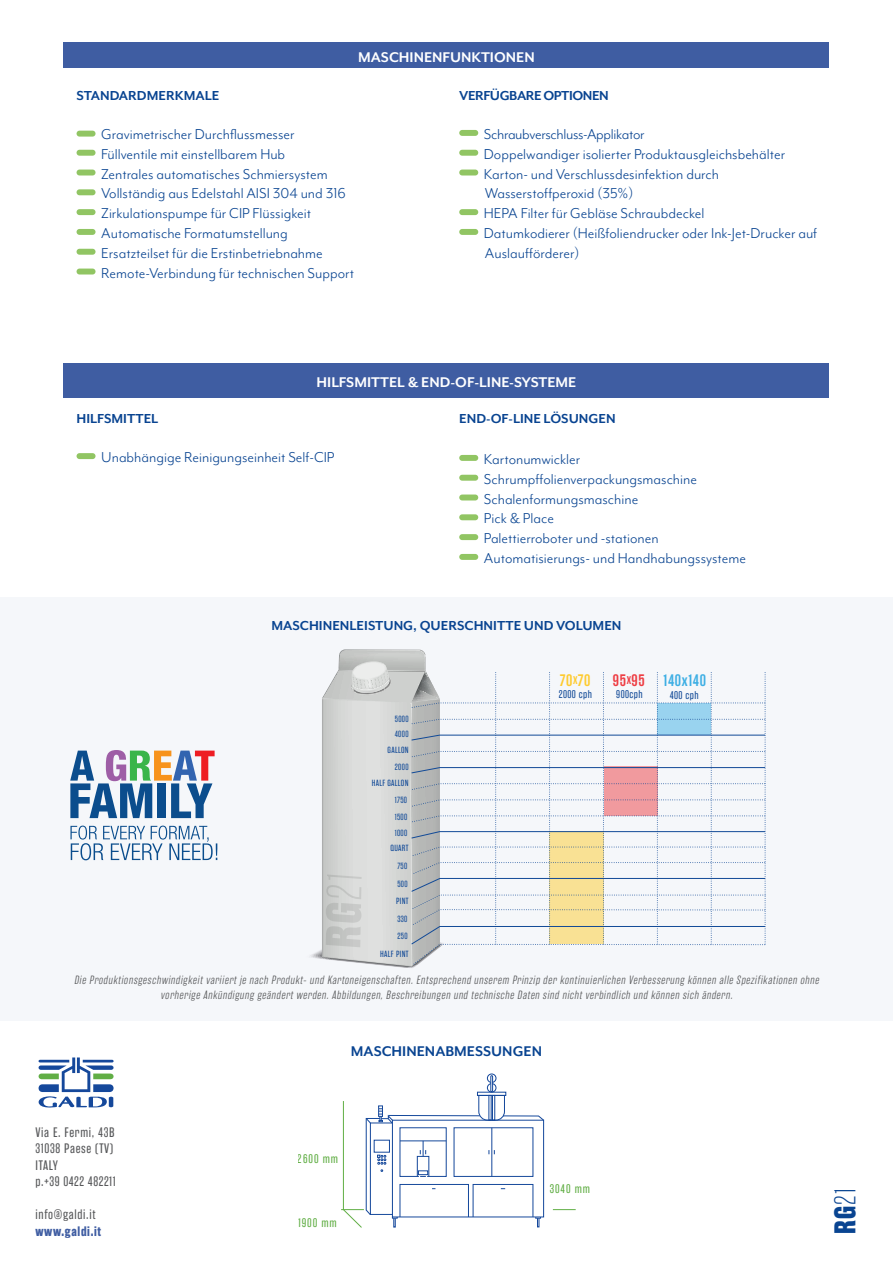
<style>
.page{position:relative;width:893px;height:1263px;background:#fff}
.page>*{position:absolute;margin:0;border:0;box-sizing:border-box;transform-origin:0 0}
.t1{font:700 30px "Rama Gothic E";color:#094491}
.t2{font:600 16.65px "Rama Gothic E";letter-spacing:.04em;color:#3eafe4}
.t3{font:600 16.65px "Rama Gothic E";color:#fecb2f}
.t4{font:16.5px "Mr Eaves Mod OT";color:#094491}
.t5{font:16.5px "Mr Eaves Mod OT";letter-spacing:-.02em;color:#094491}
.t6{font:700 16.2px "Mr Eaves Mod OT";color:#fff}
.t7{font:700 16.2px "Mr Eaves Mod OT";color:#094491}
.t8{font:700 15px "Mr Eaves Mod OT";color:#094491}
.t9{font:700 15px "Mr Eaves Mod OT";letter-spacing:-.03em;color:#094491}
.t10{font:13.8px "Rama Gothic E";letter-spacing:.05em;color:#57585a}
.t11{font:700 13.8px "Rama Gothic E";letter-spacing:.05em;color:#3f5da2}
.t12{font:12.45px "Rama Gothic E";letter-spacing:.075em;color:#61ae45}
.t13{font:italic 300 12px/14.4px "Rama Gothic E";color:#57585a;text-align:center}
.t14{font:11.25px "Rama Gothic E";letter-spacing:.04em;color:#124a97}
.t15{font:9px/15.6px "Rama Gothic E";letter-spacing:.04em;color:#124a97}
.s1{font-size:11.25px}
.s2{color:#ee3d43}
.s3{font-size:11.25px;color:#ee3d43}
.s4{font-weight:100}
</style>
<div class="page">
<div style="left:0;top:597px;width:893px;height:423px;background:#f5f7fa"></div>
<svg style="left:39px;top:1057px;width:75px;height:51px"></svg>
<svg style="left:70px;top:750px;width:145px;height:68px"></svg>
<svg style="left:70px;top:826px;width:147px;height:34px"></svg>
<svg style="left:310px;top:649px;width:456px;height:319px"></svg>
<div style="left:64px;top:43px;width:765px;height:25px;background:#3f5da2"></div>
<div style="left:64px;top:364px;width:765px;height:34px;background:#3f5da2"></div>
<svg style="left:553px;top:1209px;width:23px;height:1px"></svg>
<div style="left:487px;top:1073px;width:9px;height:10px;border:1px solid #15489b;border-radius:50%"></div>
<svg style="left:341px;top:1076px;width:204px;height:152px"></svg>
<div style="left:490px;top:1075px;width:3px;height:17px;border:1px solid #15489b"></div>
<div style="left:77px;top:131px;width:19px;height:6px;background:#91c563;border-radius:3px"></div>
<div style="left:77px;top:150px;width:19px;height:6px;background:#91c563;border-radius:3px"></div>
<div style="left:77px;top:170px;width:19px;height:5px;background:#91c563;border-radius:3px"></div>
<div style="left:77px;top:189px;width:19px;height:6px;background:#91c563;border-radius:3px"></div>
<div style="left:77px;top:209px;width:19px;height:6px;background:#91c563;border-radius:3px"></div>
<div style="left:77px;top:229px;width:19px;height:6px;background:#91c563;border-radius:3px"></div>
<div style="left:77px;top:249px;width:19px;height:6px;background:#91c563;border-radius:3px"></div>
<div style="left:77px;top:269px;width:19px;height:5px;background:#91c563;border-radius:3px"></div>
<div style="left:77px;top:453px;width:19px;height:6px;background:#91c563;border-radius:3px"></div>
<div style="left:459px;top:130px;width:19px;height:6px;background:#91c563;border-radius:3px"></div>
<div style="left:459px;top:150px;width:19px;height:6px;background:#91c563;border-radius:3px"></div>
<div style="left:459px;top:170px;width:19px;height:5px;background:#91c563;border-radius:3px"></div>
<div style="left:459px;top:209px;width:19px;height:6px;background:#91c563;border-radius:3px"></div>
<div style="left:459px;top:229px;width:19px;height:6px;background:#91c563;border-radius:3px"></div>
<div style="left:459px;top:455px;width:19px;height:6px;background:#91c563;border-radius:3px"></div>
<div style="left:459px;top:475px;width:19px;height:6px;background:#91c563;border-radius:3px"></div>
<div style="left:459px;top:494px;width:19px;height:6px;background:#91c563;border-radius:3px"></div>
<div style="left:459px;top:514px;width:19px;height:6px;background:#91c563;border-radius:3px"></div>
<div style="left:459px;top:534px;width:19px;height:6px;background:#91c563;border-radius:3px"></div>
<div style="left:459px;top:554px;width:19px;height:6px;background:#91c563;border-radius:3px"></div>
<p class="t6" style="left:358px;top:48px;width:178px">MASCHINENFUNKTIONEN</p>
<p class="t8" style="left:77px;top:87px;width:144px">STANDARDMERKMALE</p>
<p class="t4" style="left:101px;top:125px;width:195px">Gravimetrischer Durchflussmesser</p>
<p class="t4" style="left:101px;top:145px;width:186px">Füllventile mit einstellbarem Hub</p>
<p class="t4" style="left:101px;top:165px;width:228px">Zentrales automatisches Schmiersystem</p>
<p class="t4" style="left:101px;top:185px;width:246px">Vollständig aus Edelstahl AISI 304 und 316</p>
<p class="t4" style="left:101px;top:204px;width:211px">Zirkulationspumpe für CIP Flüssigkeit</p>
<p class="t4" style="left:101px;top:224px;width:188px">Automatische Formatumstellung</p>
<p class="t4" style="left:101px;top:244px;width:223px">Ersatzteilset für die Erstinbetriebnahme</p>
<p class="t4" style="left:101px;top:264px;width:254px">Remote-Verbindung für technischen Support</p>
<p class="t9" style="left:459px;top:87px;width:151px">VERFÜGBARE OPTIONEN</p>
<p class="t5" style="left:484px;top:125px;width:162px">Schraubverschluss-Applikator</p>
<p class="t4" style="left:484px;top:145px;width:303px">Doppelwandiger isolierter Produktausgleichsbehälter</p>
<p class="t4" style="left:484px;top:165px;width:237px">Karton- und Verschlussdesinfektion durch</p>
<p class="t4" style="left:485px;top:185px;width:150px">Wasserstoffperoxid (35%)</p>
<p class="t4" style="left:484px;top:204px;width:222px">HEPA Filter für Gebläse Schraubdeckel</p>
<p class="t4" style="left:484px;top:224px;width:335px">Datumkodierer (Heißfoliendrucker oder Ink-Jet-Drucker auf</p>
<p class="t4" style="left:485px;top:244px;width:96px">Auslaufförderer)</p>
<p class="t6" style="left:317px;top:373px;width:261px">HILFSMITTEL &amp; END-OF-LINE-SYSTEME</p>
<p class="t8" style="left:77px;top:410px;width:83px">HILFSMITTEL</p>
<p class="t4" style="left:101px;top:448px;width:235px">Unabhängige Reinigungseinheit Self-CIP</p>
<p class="t8" style="left:459px;top:410px;width:158px">END-OF-LINE LÖSUNGEN</p>
<p class="t4" style="left:484px;top:450px;width:98px">Kartonumwickler</p>
<p class="t4" style="left:484px;top:470px;width:215px">Schrumpffolienverpackungsmaschine</p>
<p class="t4" style="left:484px;top:490px;width:156px">Schalenformungsmaschine</p>
<p class="t4" style="left:484px;top:509px;width:72px">Pick &amp; Place</p>
<p class="t4" style="left:484px;top:529px;width:176px">Palettierroboter und -stationen</p>
<p class="t4" style="left:484px;top:549px;width:264px">Automatisierungs- und Handhabungssysteme</p>
<p class="t8" style="left:271px;top:617px;width:352px">MASCHINENLEISTUNG, QUERSCHNITTE UND VOLUMEN</p>
<p class="t3" style="left:560px;top:671px;width:32px">70<span class="s1">X</span>70</p>
<p class="t2" style="left:613px;top:671px;width:95px"><span class="s2">95</span><span class="s3">X</span><span class="s2">95</span> 140x140</p>
<p class="t15" style="left:395px;top:711px;width:15px">5000<br>4000</p>
<p class="t15" style="left:395px;top:759px;width:15px">2000</p>
<p class="t15" style="left:395px;top:791px;width:14px;line-height:17.2px">1750<br>1500</p>
<p class="t15" style="left:395px;top:825px;width:14px">1000</p>
<p class="t15" style="left:397px;top:857px;width:12px;line-height:18.3px">750<br>500</p>
<p class="t15" style="left:397px;top:911px;width:12px;line-height:16.6px">330<br>250</p>
<p class="t15" style="left:388px;top:742px;width:23px">GALLON</p>
<p class="t15" style="left:372px;top:775px;width:38px">HALF GALLON</p>
<p class="t15" style="left:390px;top:841px;width:20px">QUART</p>
<p class="t15" style="left:396px;top:894px;width:14px">PINT</p>
<p class="t15" style="left:380px;top:946px;width:30px">HALF PINT</p>
<p class="t14" style="left:559px;top:688px;width:35px">2000 cph</p>
<p class="t14" style="left:616px;top:688px;width:28px">900cph</p>
<p class="t14" style="left:670px;top:689px;width:30px">400 cph</p>
<p class="t13" style="left:74px;top:973px;width:749px">Die Produktionsgeschwindigkeit variiert je nach Produkt- und Kartoneigenschaften. Entsprechend unserem Prinzip der kontinuierlichen Verbesserung können alle Spezifikationen ohne vorherige Ankündigung geändert werden. Abbildungen, Beschreibungen und technische Daten sind nicht verbindlich und können sich ändern.</p>
<p class="t7" style="left:351px;top:1042px;width:193px">MASCHINENABMESSUNGEN</p>
<p class="t10" style="left:35px;top:1124px;width:81px">Via E. Fermi, 43B</p>
<p class="t10" style="left:35px;top:1141px;width:79px">31038 Paese (TV)</p>
<p class="t10" style="left:35px;top:1157px;width:24px">ITALY</p>
<p class="t10" style="left:35px;top:1174px;width:82px">p.+39 0422 482211</p>
<p class="t10" style="left:35px;top:1207px;width:62px">info@galdi.it</p>
<p class="t11" style="left:35px;top:1223px;width:67px">www.galdi.it</p>
<p class="t12" style="left:298px;top:1152px;width:42px">2600 mm</p>
<p class="t12" style="left:298px;top:1216px;width:40px;rotate:1deg">1900 mm</p>
<p class="t12" style="left:550px;top:1182px;width:42px">3040 mm</p>
<p class="t1" style="left:828px;top:1234px;width:47px;rotate:-90deg">RG<span class="s4">21</span></p>
</div>
